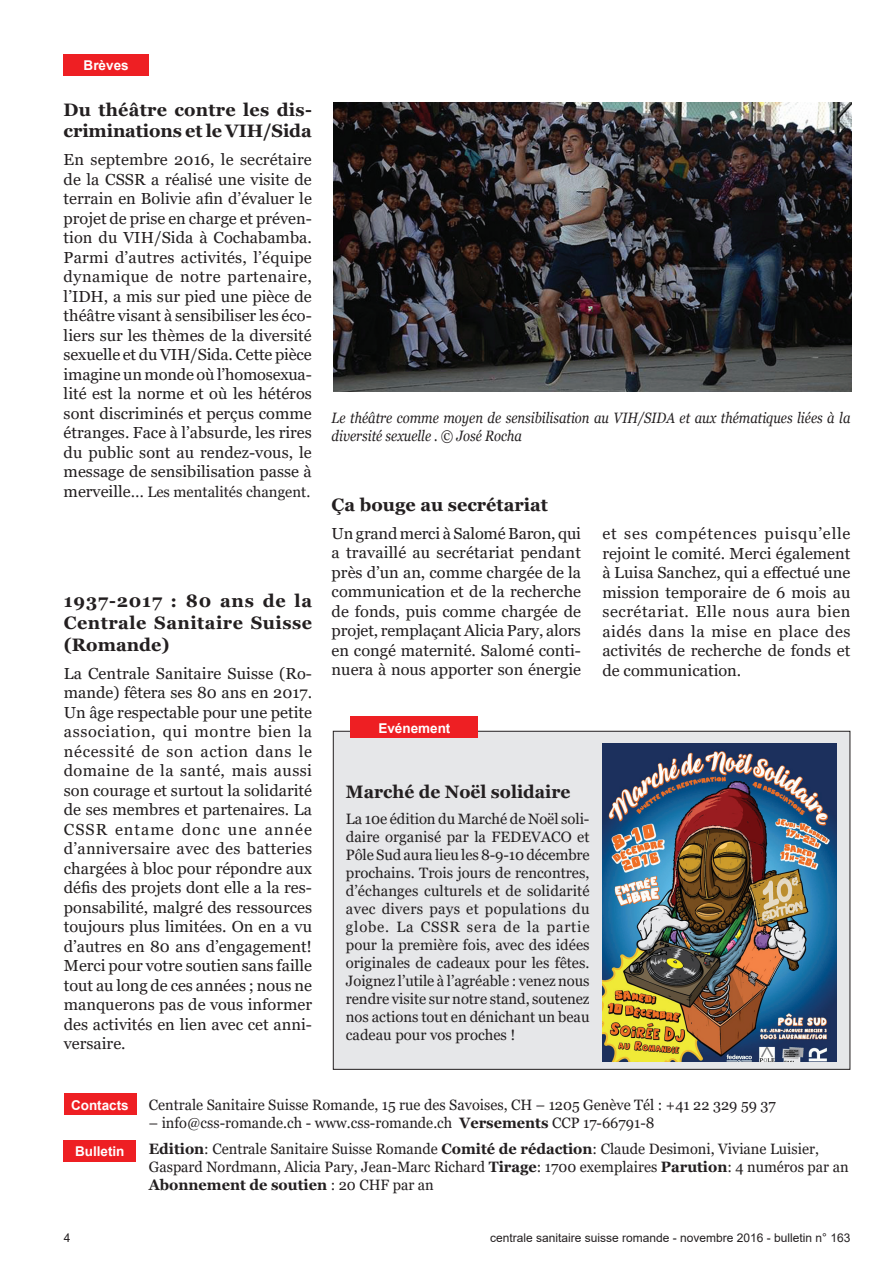
<style>
.page{position:relative;width:893px;height:1263px;background:#fff}
.page>*{position:absolute;margin:0;border:0;box-sizing:border-box;transform-origin:0 0}
.t1{font:700 18px/21.6px "Georgia";color:#231f20}
.t2{font:16.05px/19.5px "Georgia";color:#231f20;text-align:justify}
.t3{font:15px/18px "Georgia";color:#231f20}
.t4{font:italic 15px/18px "Georgia";color:#231f20;scale:.87 1}
.t5{font:700 13.5px "Arial";color:#fff}
.t6{font:12px "Arial";color:#231f20}
.s1{font-size:16.05px}
.s2{font-weight:700}
</style>
<div class="page">
<div style="left:64px;top:54px;width:85px;height:21px;background:#ee1f23"></div>
<div style="left:333px;top:731px;width:517px;height:338px;background:#e6e7e9"></div>
<div style="left:64px;top:1093px;width:72px;height:21px;background:#ee1f23"></div>
<div style="left:64px;top:1141px;width:72px;height:21px;background:#ee1f23"></div>
<div style="left:351px;top:716px;width:127px;height:21px;background:#ee1f23"></div>
<img style="left:602px;top:743px;width:234px;height:319px">
<img style="left:333px;top:102px;width:519px;height:290px">
<p class="t5" style="left:84px;top:55px;width:47px">Brèves</p>
<p class="t1" style="left:64px;top:99px;width:250px">Du théâtre contre les dis&shy;criminations et le VIH/Sida</p>
<p class="t2" style="left:64px;top:150px;width:250px">En septembre 2016, le secrétaire de la CSSR a réalisé une visite de terrain en Bolivie afin d’évaluer le projet de prise en charge et préven&shy;tion du VIH/Sida à Cochabamba.<br>Parmi d’autres activités, l’équipe dynamique de notre partenaire, l’IDH, a mis sur pied une pièce de théâtre visant à sensibiliser les éco&shy;liers sur les thèmes de la diversité sexuelle et du VIH/Sida. Cette pièce imagine un monde où l’homosexua&shy;lité est la norme et où les hétéros sont discriminés et perçus comme étranges. Face à l’absurde, les rires du public sont au rendez-vous, le message de sensibilisation passe à</p>
<p class="t3" style="left:64px;top:483px;width:248px"><span class="s1">merveille…</span> Les mentalités changent.</p>
<p class="t1" style="left:64px;top:590px;width:250px;text-align:justify">1937-2017 : 80 ans de la Centrale Sanitaire Suisse (Romande)</p>
<p class="t2" style="left:64px;top:664px;width:250px">La Centrale Sanitaire Suisse (Ro&shy;mande) fêtera ses 80 ans en 2017.<br>Un âge respectable pour une petite association, qui montre bien la nécessité de son action dans le domaine de la santé, mais aussi son courage et surtout la solidarité de ses membres et partenaires. La CSSR entame donc une année d’anniversaire avec des batteries chargées à bloc pour répondre aux défis des projets dont elle a la res&shy;ponsabilité, malgré des ressources toujours plus limitées. On en a vu d’autres en 80 ans d’engagement!<br>Merci pour votre soutien sans faille tout au long de ces années ; nous ne manquerons pas de vous informer des activités en lien avec cet anni&shy;versaire.</p>
<p class="t4" style="left:332px;top:409px;width:598px">Le théâtre comme moyen de sensibilisation au VIH/SIDA et aux thématiques liées à la diversité sexuelle . © José Rocha</p>
<p class="t1" style="left:332px;top:494px;width:218px">Ça bouge au secrétariat</p>
<p class="t2" style="left:332px;top:524px;width:251px">Un grand merci à Salomé Baron, qui a travaillé au secrétariat pendant près d’un an, comme chargée de la communication et de la recherche de fonds, puis comme chargée de projet, remplaçant Alicia Pary, alors en congé maternité. Salomé conti&shy;nuera à nous apporter son énergie</p>
<p class="t2" style="left:602px;top:524px;width:250px">et ses compétences puisqu’elle rejoint le comité. Merci également à Luisa Sanchez, qui a effectué une mission temporaire de 6 mois au secrétariat. Elle nous aura bien aidés dans la mise en place des activités de recherche de fonds et de communication.</p>
<p class="t5" style="left:378px;top:719px;width:74px">Evénement</p>
<p class="t1" style="left:346px;top:780px;width:226px">Marché de Noël solidaire</p>
<p class="t3" style="left:346px;top:810px;width:245px;text-align:justify">La 10e édition du Marché de Noël soli&shy;daire organisé par la FEDEVACO et Pôle Sud aura lieu les 8-9-10 décembre prochains. Trois jours de rencontres, d’échanges culturels et de solidarité avec divers pays et populations du globe. La CSSR sera de la partie pour la première fois, avec des idées originales de cadeaux pour les fêtes.<br>Joignez l’utile à l’agréable : venez nous rendre visite sur notre stand, soutenez nos actions tout en dénichant un beau cadeau pour vos proches !</p>
<p class="t5" style="left:71px;top:1095px;width:59px">Contacts</p>
<p class="t5" style="left:75px;top:1142px;width:51px">Bulletin</p>
<p class="t3" style="left:149px;top:1096px;width:628px">Centrale Sanitaire Suisse Romande, 15 rue des Savoises, CH – 1205 Genève Tél : +41 22 329 59 37</p>
<p class="t3" style="left:149px;top:1110px;width:672px;line-height:26.5px">– info@css-romande.ch - www.css-romande.ch <span class="s2">Versements</span> CCP 17-66791-8<br><span class="s2">Edition</span>: Centrale Sanitaire Suisse Romande <span class="s2">Comité de rédaction</span>: Claude Desimoni, Viviane Luisier,</p>
<p class="t3" style="left:149px;top:1158px;width:701px">Gaspard Nordmann, Alicia Pary, Jean-Marc Richard <span class="s2">Tirage</span>: 1700 exemplaires <span class="s2">Parution</span>: 4 numéros par an<br><span class="s2">Abonnement de soutien</span> : 20 CHF par an</p>
<p class="t6" style="left:64px;top:1229px;width:8px">4</p>
<p class="t6" style="left:490px;top:1229px;width:362px">centrale sanitaire suisse romande - novembre 2016 - bulletin n° 163</p>
</div>
